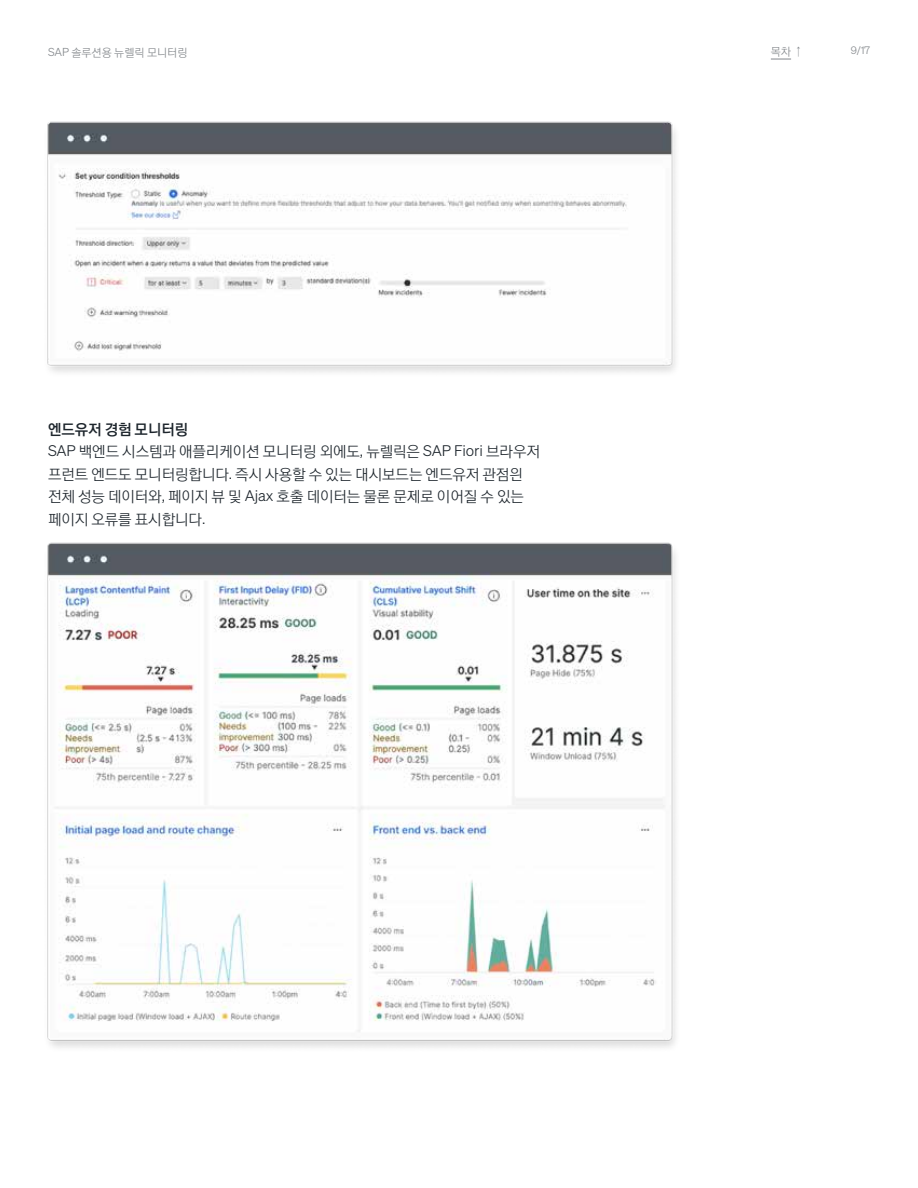
<style>
.page{position:relative;width:918px;height:1188px;background:#fff}
.page>*{position:absolute;margin:0;border:0;box-sizing:border-box;transform-origin:0 0}
.Body1{font:15px/22.5px "YDVYGO520";letter-spacing:-.005em;color:#1d252c}
.Body1-2{font:15px "YDVYGO540";letter-spacing:-.005em;color:#1d252c}
.Body2{font:11.25px "YDVYGO520";color:#83878b}
.t1{font:10.5px "Sohne Leicht";color:#83878b}
.s1{font-family:"Sohne Leicht"}
</style>
<div class="page">
<svg style="left:771px;top:59px;width:20px;height:1px"></svg>
<img style="left:47px;top:121px;width:629px;height:252px">
<img style="left:47px;top:542px;width:629px;height:506px">
<p class="Body2" style="left:48px;top:46px;width:141px"><span class="s1">SAP</span> 솔루션용 뉴렐릭 모니터링</p>
<p class="Body1-2" style="left:48px;top:421px;width:142px">엔드유저 경험 모니터링</p>
<p class="Body1" style="left:48px;top:441px;width:493px"><span class="s1">SAP</span> 백엔드 시스템과 애플리케이션 모니터링 외에도<span class="s1">,</span> 뉴렐릭은 <span class="s1">SAP Fiori</span> 브라우저 프런트 엔드도 모니터링합니다<span class="s1">.</span> 즉시 사용할 수 있는 대시보드는 엔드유저 관점읜 전체 성능 데이터와<span class="s1">,</span> 페이지 뷰 및 <span class="s1">Ajax</span> 호출 데이터는 물론 문제로 이어질 수 있는 페이지 오류를 표시합니다<span class="s1">.</span></p>
<p class="Body2" style="left:771px;top:45px;width:34px">목차↑</p>
<p class="t1" style="left:851px;top:44px;width:21px">9/17</p>
</div>
